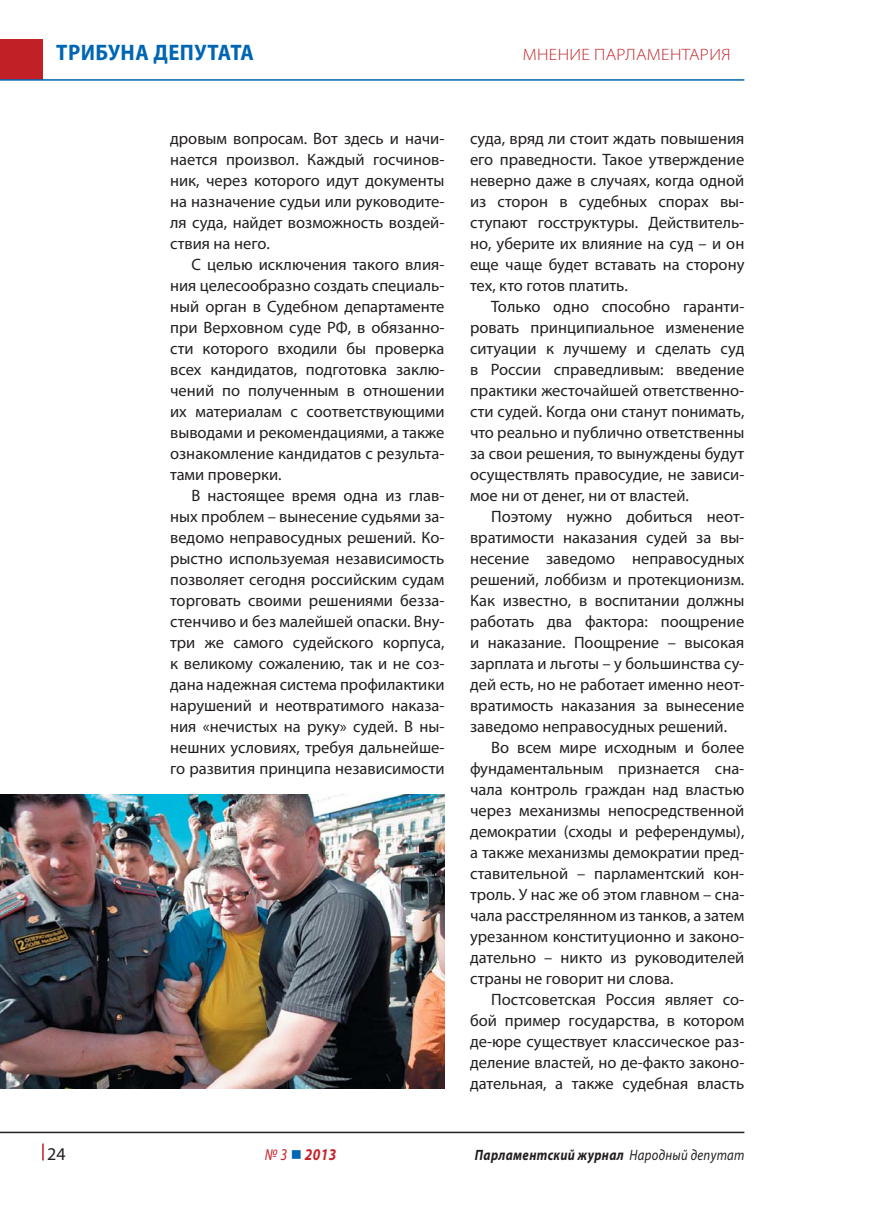
<style>
.page{position:relative;width:872px;height:1212px;background:#fff}
.page>*{position:absolute;margin:0;border:0;box-sizing:border-box;transform-origin:0 0}
.t1{font:700 semi-condensed 22.5px "Myriad Pro";letter-spacing:.02em;color:#0066b3}
.t2{font:18px "Myriad Pro";color:#231f20}
.t3{font:16.5px/21px "Myriad Pro";color:#231f20;text-align:justify}
.t4{font:300 semi-expanded 16.5px "Myriad Pro";letter-spacing:.02em;color:#c12026}
.t5{font:italic 700 16.5px "Myriad Pro";color:#c3252b;scale:.85 1}
.t6{font:italic 700 15px "Myriad Pro";letter-spacing:.025em;color:#231f20;scale:.85 1}
.s1{font-weight:400}
</style>
<div class="page">
<hr style="left:0;top:1132px;width:744px;height:1px;background:#231f20">
<svg style="left:42px;top:1143px;width:2px;height:17px"></svg>
<div style="left:0;top:39px;width:43px;height:41px;background:#c12026"></div>
<hr style="left:0;top:79px;width:744px;height:2px;background:#0066b3">
<img style="left:0;top:795px;width:444px;height:294px">
<h1 class="t1" style="left:56px;top:39px;width:199px">ТРИБУНА ДЕПУТАТА</h1>
<p class="t4" style="left:523px;top:45px;width:209px">МНЕНИЕ ПАРЛАМЕНТАРИЯ</p>
<p class="t3" style="left:170px;top:128px;width:276px">дровым вопросам. Вот здесь и начи&shy;нается произвол. Каждый госчинов&shy;ник, через которого идут документы на назначение судьи или руководите&shy;ля суда, найдет возможность воздей&shy;ствия на него.</p>
<p class="t3" style="left:170px;top:254px;width:276px;text-indent:21px">С целью исключения такого влия&shy;ния целесообразно создать специаль&shy;ный орган в Судебном департаменте при Верховном суде РФ, в обязанно&shy;сти которого входили бы проверка всех кандидатов, подготовка заклю&shy;чений по полученным в отношении их материалам с соответствующими выводами и рекомендациями, а также ознакомление кандидатов с результа&shy;тами проверки.</p>
<p class="t3" style="left:170px;top:485px;width:276px;text-indent:21px">В настоящее время одна из глав&shy;ных проблем – вынесение судьями за&shy;ведомо неправосудных решений. Ко&shy;рыстно используемая независимость позволяет сегодня российским судам торговать своими решениями безза&shy;стенчиво и без малейшей опаски. Вну&shy;три же самого судейского корпуса, к великому сожалению, так и не соз&shy;дана надежная система профилактики нарушений и неотвратимого наказа&shy;ния «нечистых на руку» судей. В ны&shy;нешних условиях, требуя дальнейше&shy;го развития принципа независимости</p>
<p class="t3" style="left:470px;top:128px;width:276px">суда, вряд ли стоит ждать повышения его праведности. Такое утверждение неверно даже в случаях, когда одной из сторон в судебных спорах вы&shy;ступают госструктуры. Действитель&shy;но, уберите их влияние на суд – и он еще чаще будет вставать на сторону тех, кто готов платить.</p>
<p class="t3" style="left:470px;top:296px;width:276px;text-indent:21px">Только одно способно гаранти&shy;ровать принципиальное изменение ситуации к лучшему и сделать суд в России справедливым: введение практики жесточайшей ответственно&shy;сти судей. Когда они станут понимать, что реально и публично ответственны за свои решения, то вынуждены будут осуществлять правосудие, не зависи&shy;мое ни от денег, ни от властей.</p>
<p class="t3" style="left:470px;top:506px;width:276px;text-indent:21px">Поэтому нужно добиться неот&shy;вратимости наказания судей за вы&shy;несение заведомо неправосудных решений, лоббизм и протекционизм.<br>Как известно, в воспитании должны работать два фактора: поощрение и наказание. Поощрение – высокая зарплата и льготы – у большинства су&shy;дей есть, но не работает именно неот&shy;вратимость наказания за вынесение заведомо неправосудных решений.</p>
<p class="t3" style="left:470px;top:737px;width:276px;text-indent:21px">Во всем мире исходным и более фундаментальным признается сна&shy;чала контроль граждан над властью через механизмы непосредственной демократии (сходы и референдумы), а также механизмы демократии пред&shy;ставительной – парламентский кон&shy;троль. У нас же об этом главном – сна&shy;чала расстрелянном из танков, а затем урезанном конституционно и законо&shy;дательно – никто из руководителей страны не говорит ни слова.</p>
<p class="t3" style="left:470px;top:989px;width:276px;text-indent:21px">Постсоветская Россия являет со&shy;бой пример государства, в котором де-юре существует классическое раз&shy;деление властей, но де-факто законо&shy;дательная, а также судебная власть</p>
<p class="t2" style="left:47px;top:1143px;width:20px">24</p>
<p class="t5" style="left:265px;top:1145px;width:85px"><span class="s1">№ 3</span> 2013</p>
<p class="t6" style="left:475px;top:1146px;width:319px">Парламентский журнал <span class="s1">Народный депутат</span></p>
</div>
